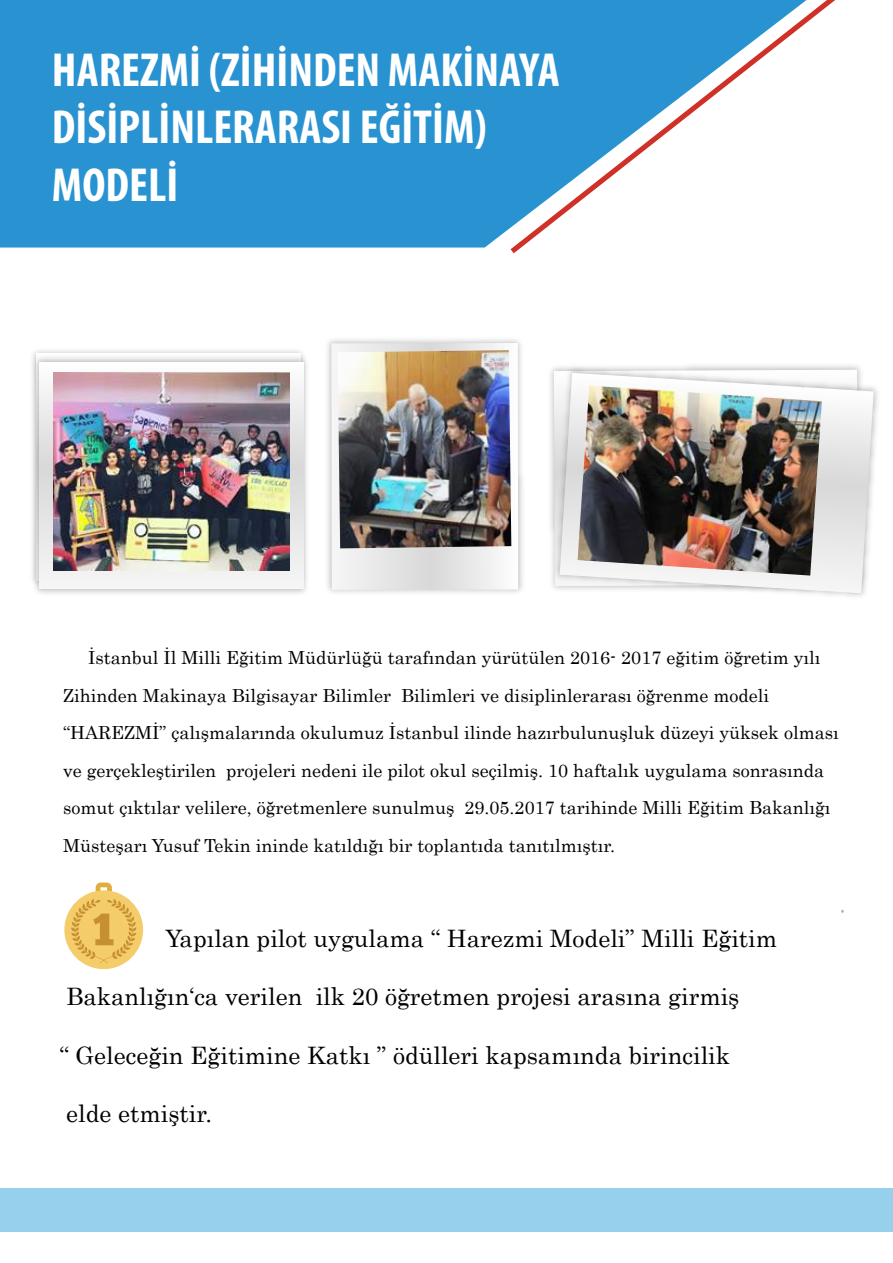
<style>
.page{position:relative;width:893px;height:1263px;background:#fff}
.page>*{position:absolute;margin:0;border:0;box-sizing:border-box;transform-origin:0 0}
.t1{font:700 condensed 48px/57.6px "Myriad Pro";color:#fff}
.t2{font:24px "Century";color:#000}
.t3{font:18px/37.5px "Century";color:#000}
</style>
<div class="page">
<div style="left:0;top:0;width:511px;height:248px;background:#2993d1"></div>
<div style="left:64px;top:890px;width:79px;height:79px;background:#f4cc6a;border-radius:50%"></div>
<svg style="left:71px;top:882px;width:65px;height:81px"></svg>
<svg style="left:511px;top:0;width:324px;height:253px"></svg>
<div style="left:0;top:1188px;width:893px;height:44px;background:#96d0ed"></div>
<img style="left:30px;top:352px;width:279px;height:242px">
<svg style="left:40px;top:362px;width:264px;height:227px"></svg>
<img style="left:53px;top:373px;width:236px;height:198px">
<img style="left:327px;top:339px;width:196px;height:254px">
<svg style="left:331px;top:343px;width:187px;height:247px"></svg>
<img style="left:338px;top:350px;width:173px;height:198px">
<img style="left:550px;top:365px;width:328px;height:232px">
<svg style="left:560px;top:373px;width:314px;height:220px"></svg>
<svg style="left:573px;top:387px;width:5px;height:187px"></svg>
<img style="left:578px;top:386px;width:244px;height:190px">
<h1 class="t1" style="left:52px;top:40px;width:509px">HAREZMİ (ZİHİNDEN MAKİNAYA<br>DİSİPLİNLERARASI EĞİTİM)<br>MODELİ</h1>
<p class="t3" style="left:63px;top:637px;width:777px;text-indent:25px">İstanbul İl Milli Eğitim Müdürlüğü tarafından yürütülen 2016- 2017 eğitim öğretim yılı Zihinden Makinaya Bilgisayar Bilimler Bilimleri ve disiplinlerarası öğrenme modeli “HAREZMİ” çalışmalarında okulumuz İstanbul ilinde hazırbulunuşluk düzeyi yüksek olması ve gerçekleştirilen projeleri nedeni ile pilot okul seçilmiş. 10 haftalık uygulama sonrasında somut çıktılar velilere, öğretmenlere sunulmuş 29.05.2017 tarihinde Milli Eğitim Bakanlığı Müsteşarı Yusuf Tekin ininde katıldığı bir toplantıda tanıtılmıştır.</p>
<h2 class="t2" style="left:165px;top:918px;width:613px">Yapılan pilot uygulama “ Harezmi Modeli” Milli Eğitim</h2>
<h2 class="t2" style="left:66px;top:976px;width:675px">Bakanlığın‘ca verilen ilk 20 öğretmen projesi arasına girmiş</h2>
<h2 class="t2" style="left:60px;top:1035px;width:672px">“ Geleceğin Eğitimine Katkı ” ödülleri kapsamında birincilik</h2>
<h2 class="t2" style="left:66px;top:1094px;width:147px">elde etmiştir.</h2>
</div>
